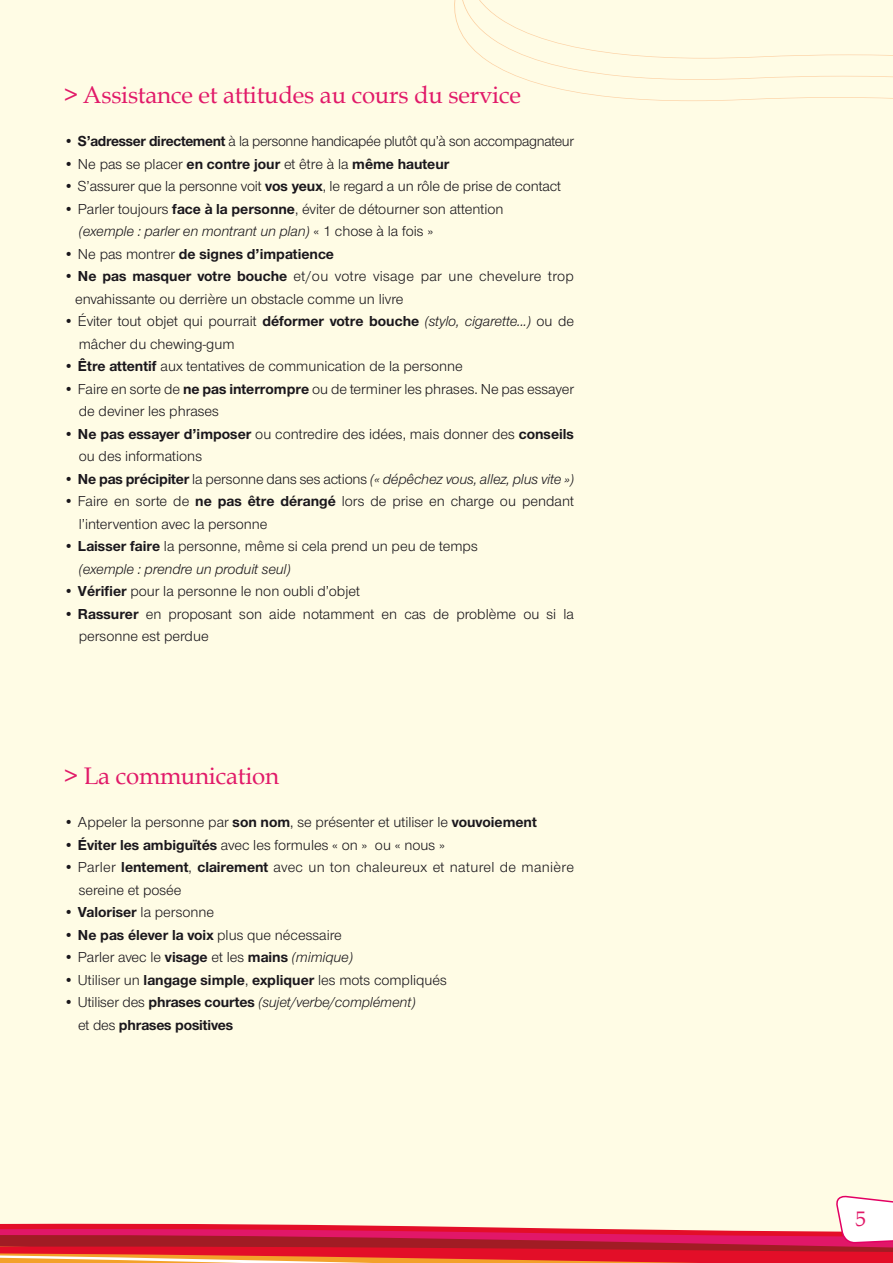
<style>
.page{position:relative;width:893px;height:1263px;background:#fff}
.page>*{position:absolute;margin:0;border:0;box-sizing:border-box;transform-origin:0 0}
.t1{font:24px "Book Antiqua";letter-spacing:-.01em;color:#e11a69}
.t2{font:21px "Book Antiqua";color:#e11a69}
.t3{font:15px/22.5px "Nimbus Sans Novus T";color:#1a171c}
.t4{font:700 15px/22.5px "Nimbus Sans Novus T";color:#1a171c}
.t5{font:15px/22.5px "Nimbus Sans Novus T";letter-spacing:.02em;color:#1a171c}
.t6{font:italic 15px "Nimbus Sans Novus T";letter-spacing:-.01em;color:#1a171c}
.t7{font:15px "Nimbus Sans Novus T";letter-spacing:-.02em;color:#1a171c}
.s1{font-weight:700}
.s2{font-style:italic}
.s3{font-weight:400}
.s4{font-style:normal}
.s5{font-weight:700;font-style:normal}
.s6{font-weight:400;font-style:italic}
</style>
<div class="page">
<div style="left:0;top:0;width:893px;height:1195px;background:#fffce5"></div>
<svg style="left:0;top:1195px;width:893px;height:68px"></svg>
<div style="left:452px;top:0;width:441px;height:101px;background:#fffce5"></div>
<h1 class="t1" style="left:64px;top:79px;width:459px">&gt; Assistance et attitudes au cours du service</h1>
<p class="t7" style="left:64px;top:132px;width:512px">• <span class="s1">S’adresser directement</span> à la personne handicapée plutôt qu’à son accompagnateur</p>
<p class="t3" style="left:64px;top:152px;width:387px">• Ne pas se placer <span class="s1">en contre jour</span> et être à la <span class="s1">même hauteur</span></p>
<p class="t3" style="left:64px;top:175px;width:499px">• S’assurer que la personne voit <span class="s1">vos yeux</span>, le regard a un rôle de prise de contact</p>
<p class="t3" style="left:79px;top:197px;width:426px;text-indent:-15px">• Parler toujours <span class="s1">face à la personne</span>, éviter de détourner son attention <span class="s2">(exemple : parler en montrant un plan)</span> « 1 chose à la fois »</p>
<p class="t4" style="left:64px;top:242px;width:272px"><span class="s3">• Ne pas montrer</span> de signes d’impatience</p>
<p class="t3" style="left:75px;top:265px;width:500px;text-indent:-11px">• <span class="s1">Ne pas masquer votre bouche</span> et/ou votre visage par une chevelure trop envahissante ou derrière un obstacle comme un livre</p>
<p class="t3" style="left:79px;top:310px;width:497px;text-indent:-15px">• Éviter tout objet qui pourrait <span class="s1">déformer votre bouche</span> <span class="s2">(stylo, cigarette...)</span> ou de mâcher du chewing-gum</p>
<p class="t3" style="left:64px;top:355px;width:401px">• <span class="s1">Être attentif</span> aux tentatives de communication de la personne</p>
<p class="t3" style="left:79px;top:377px;width:497px;text-indent:-15px">• Faire en sorte de <span class="s1">ne pas interrompre</span> ou de terminer les phrases. Ne pas essayer de deviner les phrases</p>
<p class="t3" style="left:79px;top:422px;width:497px;text-indent:-15px">• <span class="s1">Ne pas essayer d’imposer</span> ou contredire des idées, mais donner des <span class="s1">conseils </span>ou des informations</p>
<p class="t6" style="left:64px;top:470px;width:512px"><span class="s4">•</span> <span class="s5">Ne pas précipiter</span> <span class="s4">la personne dans ses actions</span> (« dépêchez vous, allez, plus vite »)</p>
<p class="t3" style="left:79px;top:490px;width:497px;text-indent:-15px">• Faire en sorte de <span class="s1">ne pas être dérangé</span> lors de prise en charge ou pendant l’intervention avec la personne</p>
<p class="t3" style="left:79px;top:535px;width:400px;text-indent:-15px">• <span class="s1">Laisser faire</span> la personne, même si cela prend un peu de temps <span class="s2">(exemple : prendre un produit seul)</span></p>
<p class="t3" style="left:64px;top:580px;width:298px">• <span class="s1">Vérifier</span> pour la personne le non oubli d’objet</p>
<p class="t3" style="left:79px;top:602px;width:497px;text-indent:-15px">• <span class="s1">Rassurer</span> en proposant son aide notamment en cas de problème ou si la personne est perdue</p>
<h1 class="t1" style="left:64px;top:760px;width:217px">&gt; La communication</h1>
<p class="t3" style="left:64px;top:811px;width:475px">• Appeler la personne par <span class="s1">son nom</span>, se présenter et utiliser le <span class="s1">vouvoiement</span></p>
<p class="t3" style="left:64px;top:833px;width:383px">• <span class="s1">Éviter les ambiguïtés</span> avec les formules « on » ou « nous »</p>
<p class="t5" style="left:79px;top:856px;width:497px;text-indent:-15px">• Parler <span class="s1">lentement</span>, <span class="s1">clairement</span> avec un ton chaleureux et naturel de manière sereine et posée</p>
<p class="t3" style="left:64px;top:901px;width:152px">• <span class="s1">Valoriser</span> la personne</p>
<p class="t3" style="left:64px;top:923px;width:280px">• <span class="s1">Ne pas élever la voix</span> plus que nécessaire</p>
<p class="t3" style="left:64px;top:946px;width:291px">• Parler avec le <span class="s1">visage</span> et les <span class="s1">mains</span> <span class="s2">(mimique)</span></p>
<p class="t3" style="left:64px;top:968px;width:385px">• Utiliser un <span class="s1">langage simple</span>, <span class="s1">expliquer</span> les mots compliqués</p>
<p class="t4" style="left:78px;top:990px;width:339px;text-indent:-14px"><span class="s3">• Utiliser des</span> phrases courtes <span class="s6">(sujet/verbe/complément) </span><span class="s3">et des</span> phrases positives</p>
<h2 class="t2" style="left:855px;top:1205px;width:12px">5</h2>
</div>
